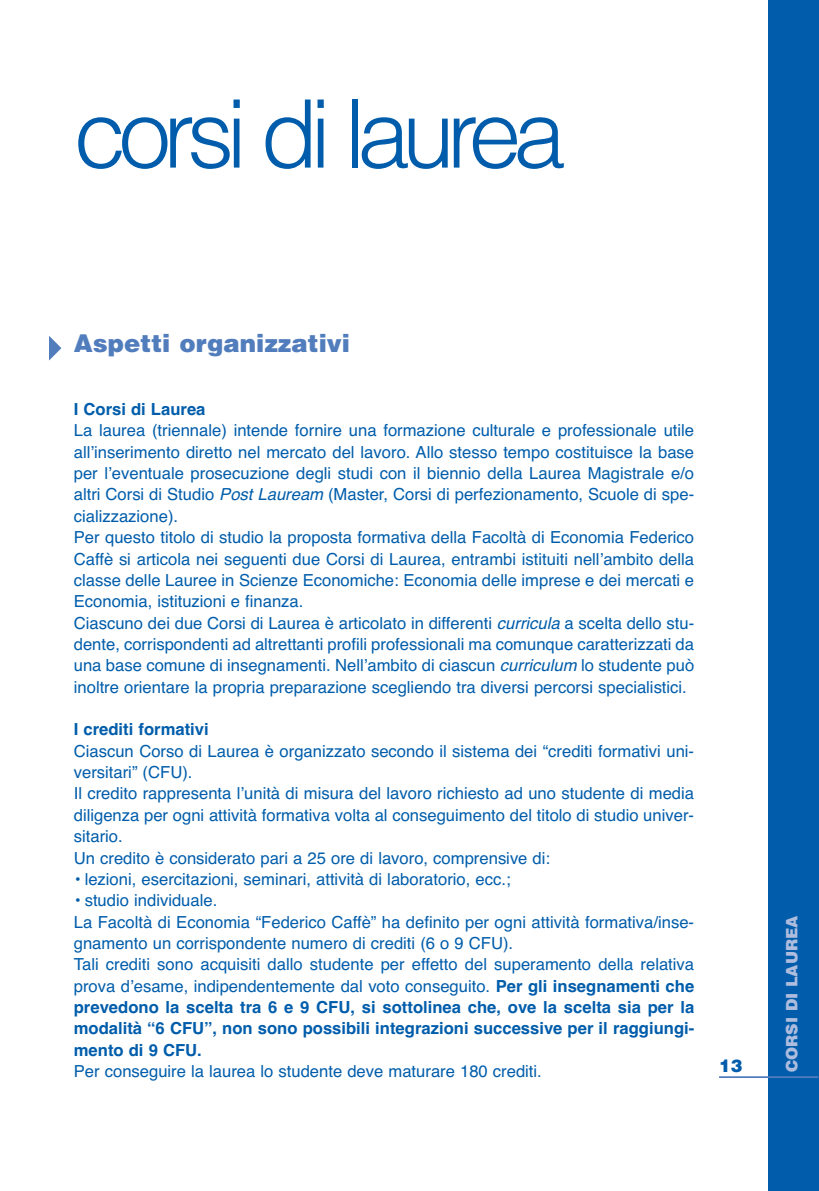
<style>
.page{position:relative;width:819px;height:1191px;background:#fff}
.page>*{position:absolute;margin:0;border:0;box-sizing:border-box;transform-origin:0 0}
.t1{font:300 94.5px "Helvetica";letter-spacing:-.085em;color:#015dab}
.t2{font:900 24.5px "Helvetica";color:#517dbd}
.t3{font:900 17.5px "Helvetica";color:#015dab}
.t4{font:16.62px/21.3px "Helvetica";color:#015dab}
.t5{font:700 16.62px "Helvetica";color:#015dab}
.t6{font:900 15.75px "Helvetica";color:#aebcde}
.s1{font-style:italic}
.s2{font-weight:700}
</style>
<div class="page">
<div style="left:768px;top:0;width:51px;height:1191px;background:#015dab"></div>
<hr style="left:719px;top:1076px;width:99px;height:2px;background:#517dbd">
<svg style="left:49px;top:336px;width:12px;height:24px"></svg>
<h1 class="t1" style="left:74px;top:99px;width:493px">corsi di laurea</h1>
<h2 class="t2" style="left:74px;top:335px;width:278px">Aspetti organizzativi</h2>
<p class="t5" style="left:74px;top:403px;width:133px">I Corsi di Laurea</p>
<p class="t4" style="left:74px;top:421px;width:622px">La laurea (triennale) intende fornire una formazione culturale e professionale utile all’inserimento diretto nel mercato del lavoro. Allo stesso tempo costituisce la base per l’eventuale prosecuzione degli studi con il biennio della Laurea Magistrale e/o altri Corsi di Studio <span class="s1">Post Lauream</span>(Master, Corsi di perfezionamento, Scuole di spe&shy;cializzazione).<br>Per questo titolo di studio la proposta formativa della Facoltà di Economia Federico Caffè si articola nei seguenti due Corsi di Laurea, entrambi istituiti nell’ambito della classe delle Lauree in Scienze Economiche: Economia delle imprese e dei mercati e Economia, istituzioni e finanza.<br>Ciascuno dei due Corsi di Laurea è articolato in differenti <span class="s1">curricula</span>a scelta dello stu&shy;dente, corrispondenti ad altrettanti profili professionali ma comunque caratterizzati da una base comune di insegnamenti. Nell’ambito di ciascun <span class="s1">curriculum</span>lo studente può inoltre orientare la propria preparazione scegliendo tra diversi percorsi specialistici.</p>
<p class="t5" style="left:74px;top:723px;width:136px">I crediti formativi</p>
<p class="t4" style="left:74px;top:742px;width:621px">Ciascun Corso di Laurea è organizzato secondo il sistema dei “crediti formativi uni&shy;versitari” (CFU).<br>Il credito rappresenta l’unità di misura del lavoro richiesto ad uno studente di media diligenza per ogni attività formativa volta al conseguimento del titolo di studio univer&shy;sitario.<br>Un credito è considerato pari a 25 ore di lavoro, comprensive di:</p>
<p class="t4" style="left:74px;top:870px;width:438px">• lezioni, esercitazioni, seminari, attività di laboratorio, ecc.;</p>
<p class="t4" style="left:74px;top:891px;width:622px">• studio individuale.<br>La Facoltà di Economia “Federico Caffè” ha definito per ogni attività formativa/inse&shy;gnamento un corrispondente numero di crediti (6 o 9 CFU).<br>Tali crediti sono acquisiti dallo studente per effetto del superamento della relativa prova d’esame, indipendentemente dal voto conseguito. <span class="s2">Per gli insegnamenti che prevedono la scelta tra 6 e 9 CFU, si sottolinea che, ove la scelta sia per la modalità “6 CFU”, non sono possibili integrazioni successive per il raggiungi&shy;mento di 9 CFU.</span></p>
<p class="t4" style="left:74px;top:1062px;width:469px">Per conseguire la laurea lo studente deve maturare 180 crediti.</p>
<p class="t3" style="left:719px;top:1059px;width:25px">13</p>
<p class="t6" style="left:786px;top:1072px;width:158px;rotate:-90deg">CORSI DI LAUREA</p>
</div>
